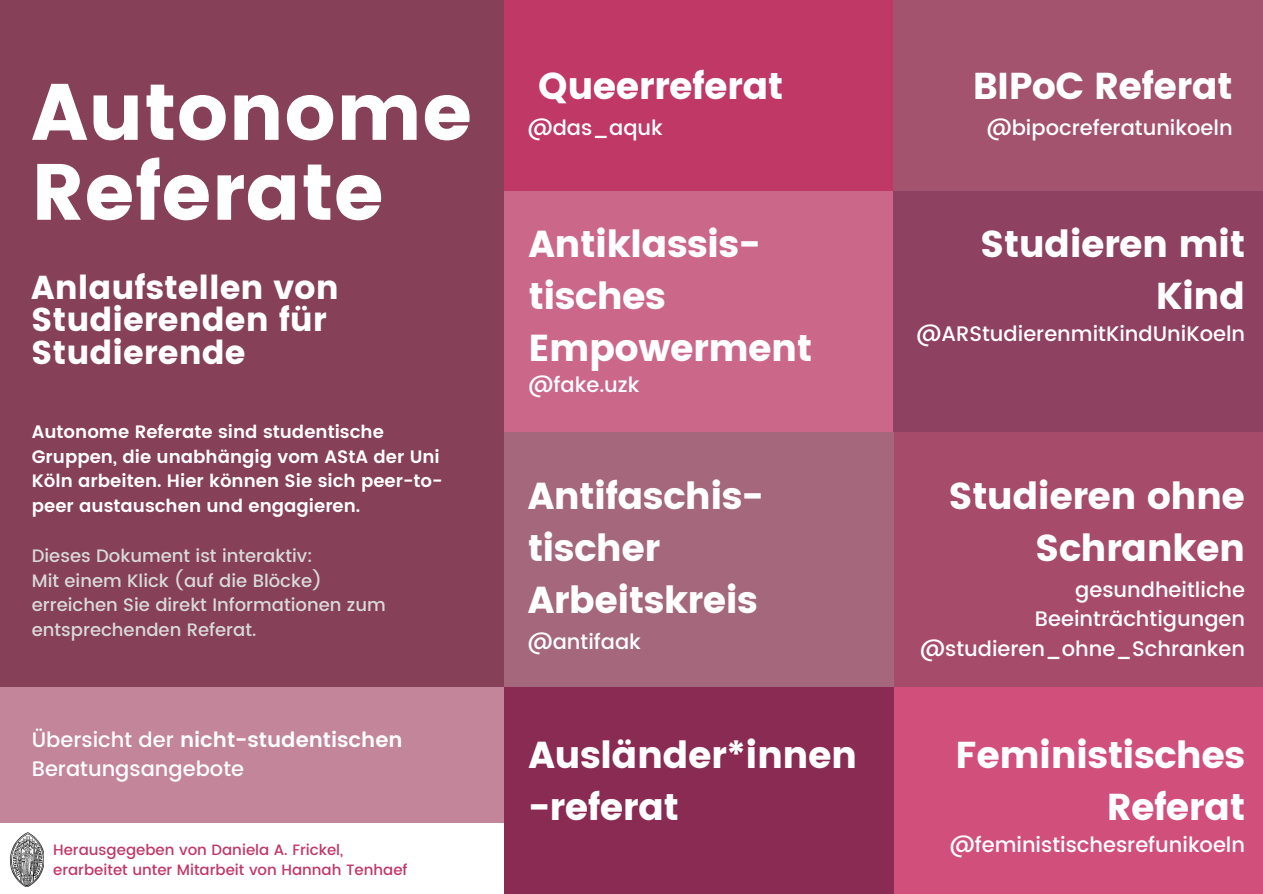
<style>
.page{position:relative;width:1263px;height:894px;background:#fff}
.page>*{position:absolute;margin:0;border:0;box-sizing:border-box;transform-origin:0 0}
.t1{font:79.5px/79.8px "Poppins";color:#fff}
.t2{font:37.35px/51.8px "Poppins";letter-spacing:-.015em;color:#fff}
.t3{font:33px/32.5px "Poppins";color:#fff}
.t4{font:500 21px/29.2px "Poppins";color:#fff}
.t5{font:600 18px/24.8px "Poppins";color:#fff}
.t6{font:500 18px/24.8px "Poppins";color:#d9d9d9}
.t7{font:500 15px "Poppins";color:#bf3866}
.s1{font-weight:600}
</style>
<div class="page">
<div style="left:870px;top:0;width:393px;height:209px;background:#a4536e"></div>
<div style="left:0;top:1px;width:527px;height:686px;background:#864058"></div>
<div style="left:504px;top:0;width:388px;height:208px;background:#bf3866"></div>
<div style="left:504px;top:191px;width:399px;height:255px;background:#cb6889"></div>
<div style="left:893px;top:191px;width:370px;height:255px;background:#8f4161"></div>
<div style="left:870px;top:662px;width:393px;height:231px;background:#d14f7b"></div>
<div style="left:504px;top:662px;width:389px;height:231px;background:#892b52"></div>
<div style="left:504px;top:432px;width:408px;height:255px;background:#a4677c"></div>
<div style="left:894px;top:432px;width:369px;height:255px;background:#a64c6a"></div>
<img style="left:10px;top:832px;width:34px;height:54px">
<div style="left:0;top:687px;width:504px;height:135px;background:#c28599"></div>
<p class="t1" style="left:31px;top:72px;width:443px">Autonome<br>Referate</p>
<p class="t3" style="left:31px;top:271px;width:309px">Anlaufstellen von<br>Studierenden für<br>Studierende</p>
<p class="t5" style="left:32px;top:419px;width:412px">Autonome Referate sind studentische Gruppen, die unabhängig vom AStA der Uni Köln arbeiten. Hier können Sie sich peer-to&shy;peer austauschen und engagieren.</p>
<p class="t6" style="left:32px;top:543px;width:282px">Dieses Dokument ist interaktiv:</p>
<p class="t6" style="left:32px;top:567px;width:292px">Mit einem Klick (auf die Blöcke)</p>
<p class="t6" style="left:32px;top:592px;width:355px">erreichen Sie direkt Informationen zum entsprechenden Referat.</p>
<p class="t4" style="left:32px;top:724px;width:372px">Übersicht der <span class="s1">nicht-studentischen<br></span>Beratungsangebote</p>
<p class="t7" style="left:53px;top:840px;width:292px">Herausgegeben von Daniela A. Frickel,</p>
<p class="t7" style="left:53px;top:860px;width:356px">erarbeitet unter Mitarbeit von Hannah Tenhaef</p>
<p class="t2" style="left:538px;top:60px;width:247px">Queerreferat</p>
<p class="t4" style="left:528px;top:114px;width:137px">@das_aquk</p>
<p class="t2" style="left:529px;top:218px;width:285px">Antiklassis&shy;tisches<br>Empowerment</p>
<p class="t4" style="left:529px;top:370px;width:112px">@fake.uzk</p>
<p class="t2" style="left:528px;top:470px;width:237px">Antifaschis&shy;tischer<br>Arbeitskreis</p>
<p class="t4" style="left:528px;top:627px;width:115px">@antifaak</p>
<p class="t2" style="left:529px;top:729px;width:330px">Ausländer*innen -referat</p>
<p class="t2" style="left:973px;top:60px;width:261px">BIPoC Referat</p>
<p class="t4" style="left:987px;top:114px;width:247px">@bipocreferatunikoeln</p>
<p class="t2" style="left:980px;top:218px;width:266px;text-align:right">Studieren mit<br>Kind</p>
<p class="t4" style="left:917px;top:318px;width:330px">@ARStudierenmitKindUniKoeln</p>
<p class="t2" style="left:948px;top:470px;width:298px;text-align:right">Studieren ohne<br>Schranken</p>
<p class="t4" style="left:1035px;top:575px;width:212px;text-align:right">gesundheitliche<br>Beeinträchtigungen</p>
<p class="t4" style="left:920px;top:633px;width:326px">@studieren_ohne_Schranken</p>
<p class="t2" style="left:955px;top:729px;width:291px;text-align:right">Feministisches<br>Referat</p>
<p class="t4" style="left:950px;top:829px;width:297px">@feministischesrefunikoeln</p>
</div>
